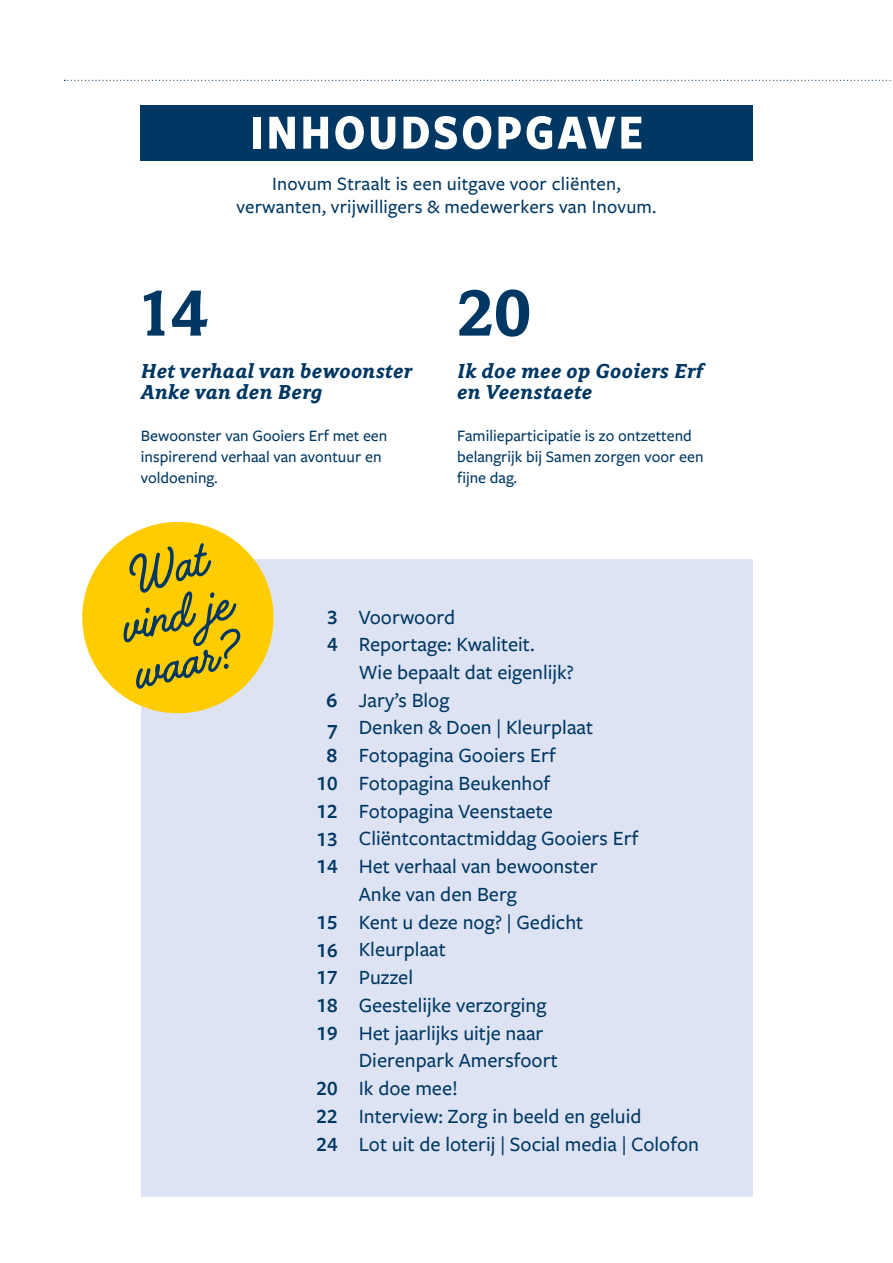
<style>
.page{position:relative;width:893px;height:1263px;background:#fff}
.page>*{position:absolute;margin:0;border:0;box-sizing:border-box;transform-origin:0 0}
.t1{font:700 72px "Avance Pro";color:#003863}
.t2{font:700 51px "Freight Sans Cnd Pro";letter-spacing:.05em;color:#fff}
.t3{font:italic 700 22.5px/21px "Avance Pro";letter-spacing:.02em;color:#003863}
.t4{font:500 21px/27.8px "Freight Sans Pro";color:#003863}
.t5{font:600 21px/27.8px "Freight Sans Pro";color:#003863;text-align:justify}
.t6{font:500 19.5px/22.5px "Freight Sans Pro";letter-spacing:.01em;color:#003863;text-align:center}
.t7{font:500 16.5px/21px "Freight Sans Pro";color:#003863}
</style>
<div class="page">
<svg style="left:64px;top:80px;width:829px;height:1px"></svg>
<div style="left:141px;top:559px;width:611px;height:638px;background:#dee3f4"></div>
<div style="left:140px;top:105px;width:613px;height:55px;background:#003863"></div>
<svg style="left:82px;top:521px;width:192px;height:193px"></svg>
<h2 class="t2" style="left:250px;top:97px;width:395px">INHOUDSOPGAVE</h2>
<p class="t6" style="left:236px;top:172px;width:422px">Inovum Straalt is een uitgave voor cliënten, verwanten, vrijwilligers &amp; medewerkers van Inovum.</p>
<h1 class="t1" style="left:141px;top:274px;width:68px">14</h1>
<h1 class="t1" style="left:456px;top:274px;width:77px">20</h1>
<p class="t3" style="left:141px;top:361px;width:273px">Het verhaal van bewoonster<br>Anke van den Berg</p>
<p class="t7" style="left:141px;top:425px;width:248px">Bewoonster van Gooiers Erf met een inspirerend verhaal van avontuur en voldoening.</p>
<p class="t3" style="left:457px;top:361px;width:248px">Ik doe mee op Gooiers Erf en Veenstaete</p>
<p class="t7" style="left:457px;top:425px;width:248px">Familieparticipatie is zo ontzettend belangrijk bij Samen zorgen voor een fijne dag.</p>
<p class="t5" style="left:327px;top:602px;width:12px">3<br>4</p>
<p class="t5" style="left:316px;top:685px;width:22px;text-align:center">6<br>7<br>8<br>10<br>12<br>13<br>14</p>
<p class="t5" style="left:316px;top:907px;width:22px">15<br>16<br>17<br>18<br>19</p>
<p class="t5" style="left:316px;top:1074px;width:22px">20<br>22<br>24</p>
<p class="t4" style="left:359px;top:602px;width:342px">Voorwoord<br>Reportage: Kwaliteit.<br>Wie bepaalt dat eigenlijk?<br>Jary’s Blog<br>Denken &amp; Doen | Kleurplaat<br>Fotopagina Gooiers Erf<br>Fotopagina Beukenhof<br>Fotopagina Veenstaete<br>Cliëntcontactmiddag Gooiers Erf<br>Het verhaal van bewoonster<br>Anke van den Berg<br>Kent u deze nog? | Gedicht<br>Kleurplaat<br>Puzzel<br>Geestelijke verzorging<br>Het jaarlijks uitje naar<br>Dierenpark Amersfoort<br>Ik doe mee!<br>Interview: Zorg in beeld en geluid<br>Lot uit de loterij | Social media | Colofon</p>
</div>
